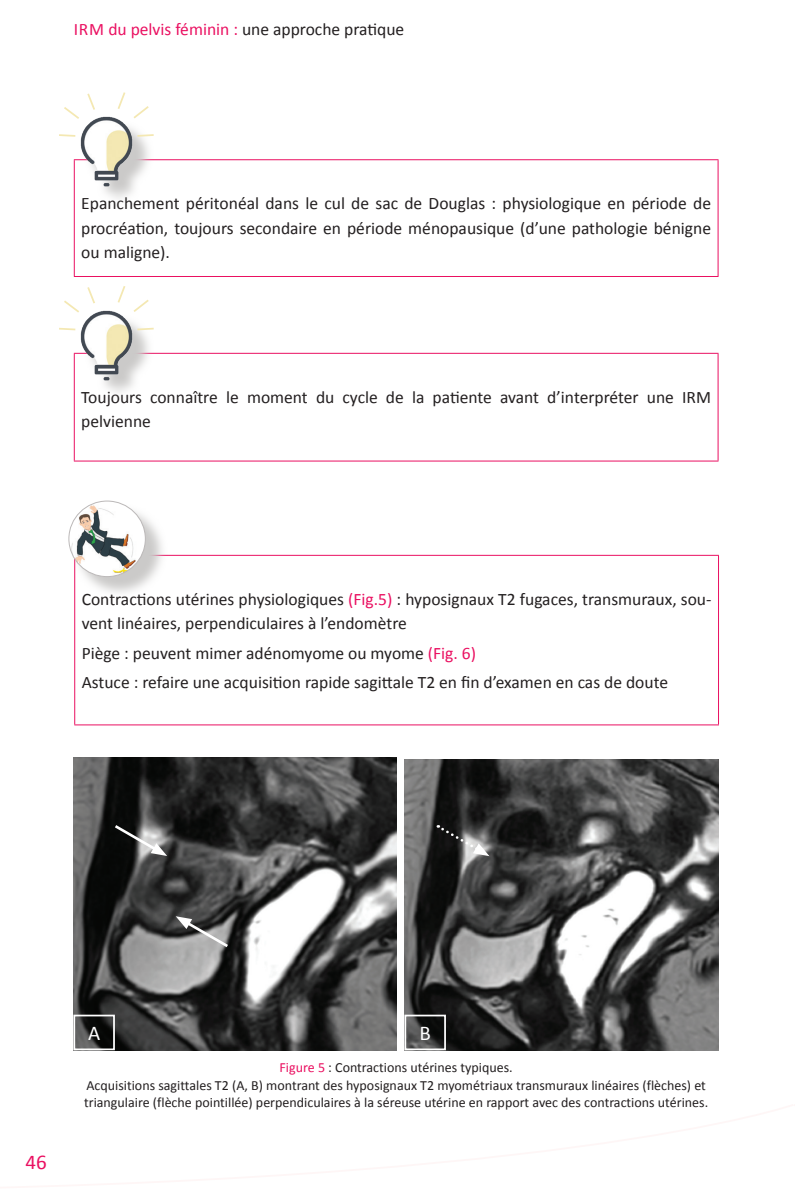
<style>
.page{position:relative;width:795px;height:1192px;background:#fff}
.page>*{position:absolute;margin:0;border:0;box-sizing:border-box;transform-origin:0 0}
.t1{font:21px "Calibri";color:#ea1061}
.t2{font:21px "Calibri";color:#fff}
.t3{font:17.5px/24.5px "Calibri";color:#231f20}
.t4{font:17.5px "Calibri";color:#ea1061}
.t5{font:14px/17.5px "Calibri";color:#231f20;text-align:center}
.s1{color:#231f20}
.s2{color:#ea1061}
</style>
<div class="page">
<hr style="left:74px;top:159px;width:644px;height:1px;background:#ea1061">
<hr style="left:74px;top:160px;width:1px;height:116px;background:#ea1061">
<hr style="left:717px;top:160px;width:1px;height:116px;background:#ea1061">
<hr style="left:74px;top:276px;width:644px;height:1px;background:#ea1061">
<svg style="left:104px;top:142px;width:50px;height:57px"></svg>
<img style="left:73px;top:116px;width:72px;height:74px">
<svg style="left:64px;top:93px;width:32px;height:28px"></svg>
<svg style="left:59px;top:133px;width:18px;height:5px"></svg>
<svg style="left:116px;top:92px;width:33px;height:28px"></svg>
<svg style="left:135px;top:133px;width:19px;height:5px"></svg>
<hr style="left:74px;top:353px;width:644px;height:1px;background:#ea1061">
<hr style="left:74px;top:354px;width:1px;height:106px;background:#ea1061">
<hr style="left:717px;top:354px;width:1px;height:106px;background:#ea1061">
<hr style="left:74px;top:460px;width:644px;height:1px;background:#ea1061">
<svg style="left:104px;top:336px;width:50px;height:57px"></svg>
<img style="left:73px;top:310px;width:72px;height:73px">
<svg style="left:64px;top:287px;width:32px;height:27px"></svg>
<svg style="left:59px;top:327px;width:18px;height:4px"></svg>
<svg style="left:116px;top:286px;width:33px;height:28px"></svg>
<svg style="left:135px;top:327px;width:19px;height:4px"></svg>
<hr style="left:74px;top:555px;width:644px;height:1px;background:#ea1061">
<hr style="left:74px;top:555px;width:1px;height:169px;background:#ea1061">
<hr style="left:717px;top:555px;width:1px;height:169px;background:#ea1061">
<hr style="left:74px;top:724px;width:644px;height:1px;background:#ea1061">
<svg style="left:74px;top:513px;width:93px;height:85px"></svg>
<div style="left:69px;top:501px;width:76px;height:75px;background:#fff;border-radius:50%"></div>
<img style="left:70px;top:502px;width:69px;height:74px">
<div style="left:68px;top:500px;width:78px;height:77px;border:1px solid #bbb8b8;border-radius:50%"></div>
<img style="left:73px;top:757px;width:323px;height:293px">
<img style="left:404px;top:759px;width:314px;height:291px">
<div style="left:73px;top:1014px;width:42px;height:36px;border:2px solid #fff"></div>
<div style="left:404px;top:1014px;width:41px;height:36px;border:2px solid #fff"></div>
<svg style="left:112px;top:822px;width:55px;height:33px;background:#696969"></svg>
<svg style="left:176px;top:916px;width:55px;height:33px;background:#828282"></svg>
<svg style="left:437px;top:825px;width:52px;height:31px;background:#5f5f5f"></svg>
<p class="t4" style="left:74px;top:18px;width:332px">Irm du pelvis féminin : <span class="s1">une approche pratique</span></p>
<p class="t3" style="left:81px;top:191px;width:631px;text-align:justify">Epanchement péritonéal dans le cul de sac de Douglas : physiologique en période de procréation, toujours secondaire en période ménopausique (d’une pathologie bénigne ou maligne).</p>
<p class="t3" style="left:81px;top:385px;width:631px">Toujours connaître le moment du cycle de la patiente avant d’interpréter une IRM pelvienne</p>
<p class="t3" style="left:82px;top:587px;width:631px">Contractions utérines physiologiques <span class="s2">(Fig.5)</span> : hyposignaux T2 fugaces, transmuraux, sou&shy;vent linéaires, perpendiculaires à l’endomètre</p>
<p class="t3" style="left:82px;top:638px;width:587px;line-height:29.4px">Piège : peuvent mimer adénomyome ou myome <span class="s2">(Fig. 6)<br></span>Astuce : refaire une acquisition rapide sagittale T2 en fin d’examen en cas de doute</p>
<p class="t1" style="left:25px;top:1148px;width:23px">46</p>
<p class="t2" style="left:88px;top:1019px;width:12px">a</p>
<p class="t2" style="left:419px;top:1019px;width:13px">B</p>
<p class="t5" style="left:84px;top:1058px;width:625px"><span class="s2">Figure 5</span> : Contractions utérines typiques.<br>Acquisitions sagittales T2 (A, B) montrant des hyposignaux T2 myométriaux transmuraux linéaires (flèches) et triangulaire (flèche pointillée) perpendiculaires à la séreuse utérine en rapport avec des contractions utérines.</p>
</div>
